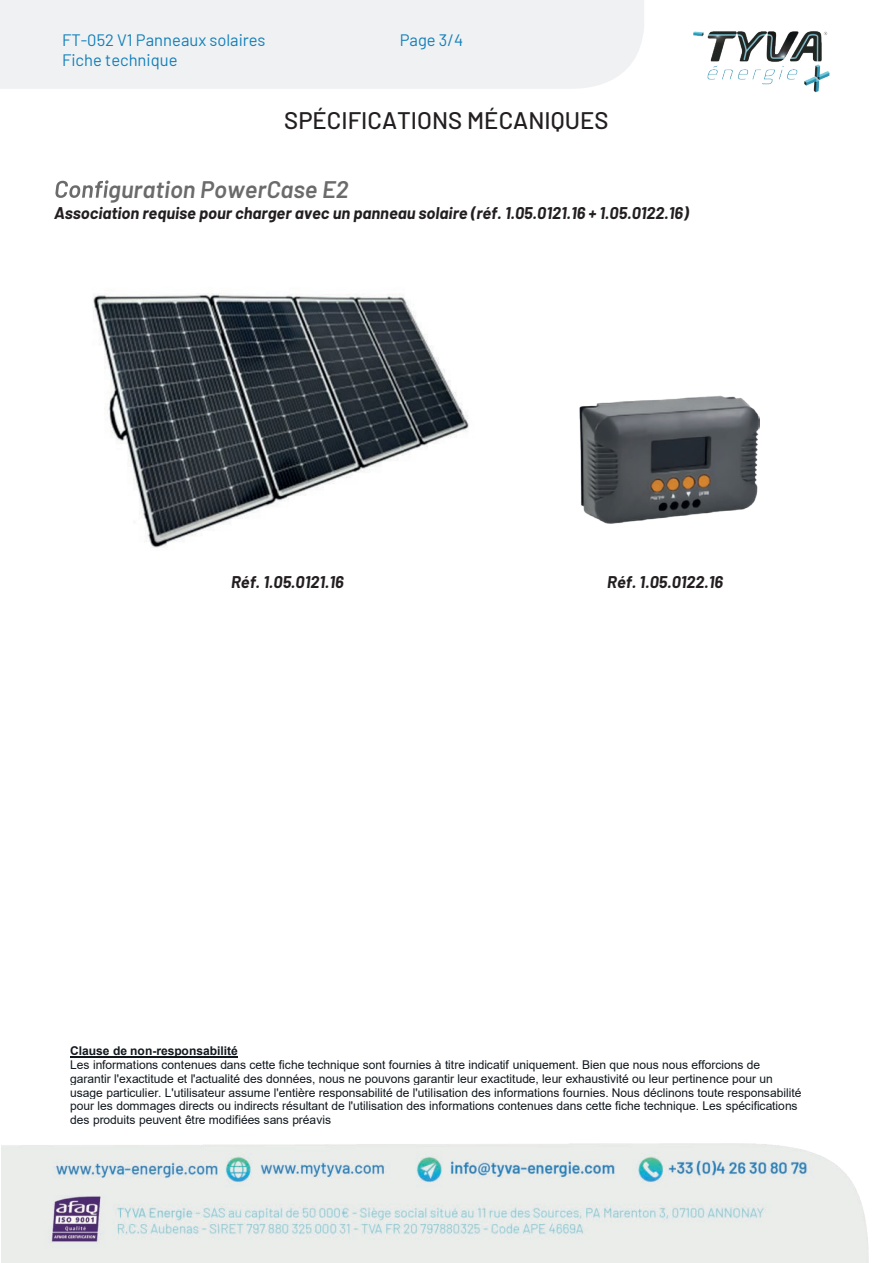
<style>
.page{position:relative;width:893px;height:1263px;background:#fff}
.page>*{position:absolute;margin:0;border:0;box-sizing:border-box;transform-origin:0 0}
.t1{font:500 24px "Barlow";color:#231f20}
.t2{font:italic 600 24px "Barlow";color:#6c6b6c}
.t3{font:italic 700 16.5px "Barlow";color:#231f20}
.t4{font:16.5px/19.8px "Barlow";color:#1280bb}
.t5{font:12px/13.8px "Arial";letter-spacing:-.005em;color:#11181e}
.t6{font:700 12px "Arial";color:#11181e}
</style>
<div class="page">
<div style="left:0;top:0;width:644px;height:89px;background:#f0f1f2"></div>
<img style="left:2px;top:1143px;width:867px;height:120px">
<img style="left:693px;top:31px;width:137px;height:62px">
<svg style="left:55px;top:180px;width:53px;height:18px"></svg>
<hr style="left:70px;top:1056px;width:168px;height:2px;background:#11181e">
<img style="left:580px;top:396px;width:180px;height:128px">
<img style="left:93px;top:293px;width:376px;height:255px">
<h2 class="t4" style="left:62px;top:29px;width:205px">FT-052 V1 Panneaux solaires<br>Fiche technique</h2>
<h2 class="t4" style="left:400px;top:29px;width:65px">Page 3/4</h2>
<h1 class="t1" style="left:284px;top:103px;width:326px">SPÉCIFICATIONS MÉCANIQUES</h1>
<h1 class="t2" style="left:108px;top:171px;width:242px">guration PowerCase E2</h1>
<h2 class="t3" style="left:54px;top:201px;width:636px">Association requise pour charger avec un panneau solaire (réf. 1.05.0121.16 + 1.05.0122.16)</h2>
<h2 class="t3" style="left:231px;top:570px;width:114px">Réf. 1.05.0121.16</h2>
<h2 class="t3" style="left:607px;top:570px;width:117px">Réf. 1.05.0122.16</h2>
<p class="t6" style="left:70px;top:1042px;width:169px">Clause de non-responsabilité</p>
<p class="t5" style="left:70px;top:1058px;width:733px">Les informations contenues dans cette fiche technique sont fournies à titre indicatif uniquement. Bien que nous nous efforcions de garantir l'exactitude et l'actualité des données, nous ne pouvons garantir leur exactitude, leur exhaustivité ou leur pertinence pour un usage particulier. L'utilisateur assume l'entière responsabilité de l'utilisation des informations fournies. Nous déclinons toute responsabilité pour les dommages directs ou indirects résultant de l'utilisation des informations contenues dans cette fiche technique. Les spécifications des produits peuvent être modifiées sans préavis</p>
</div>
